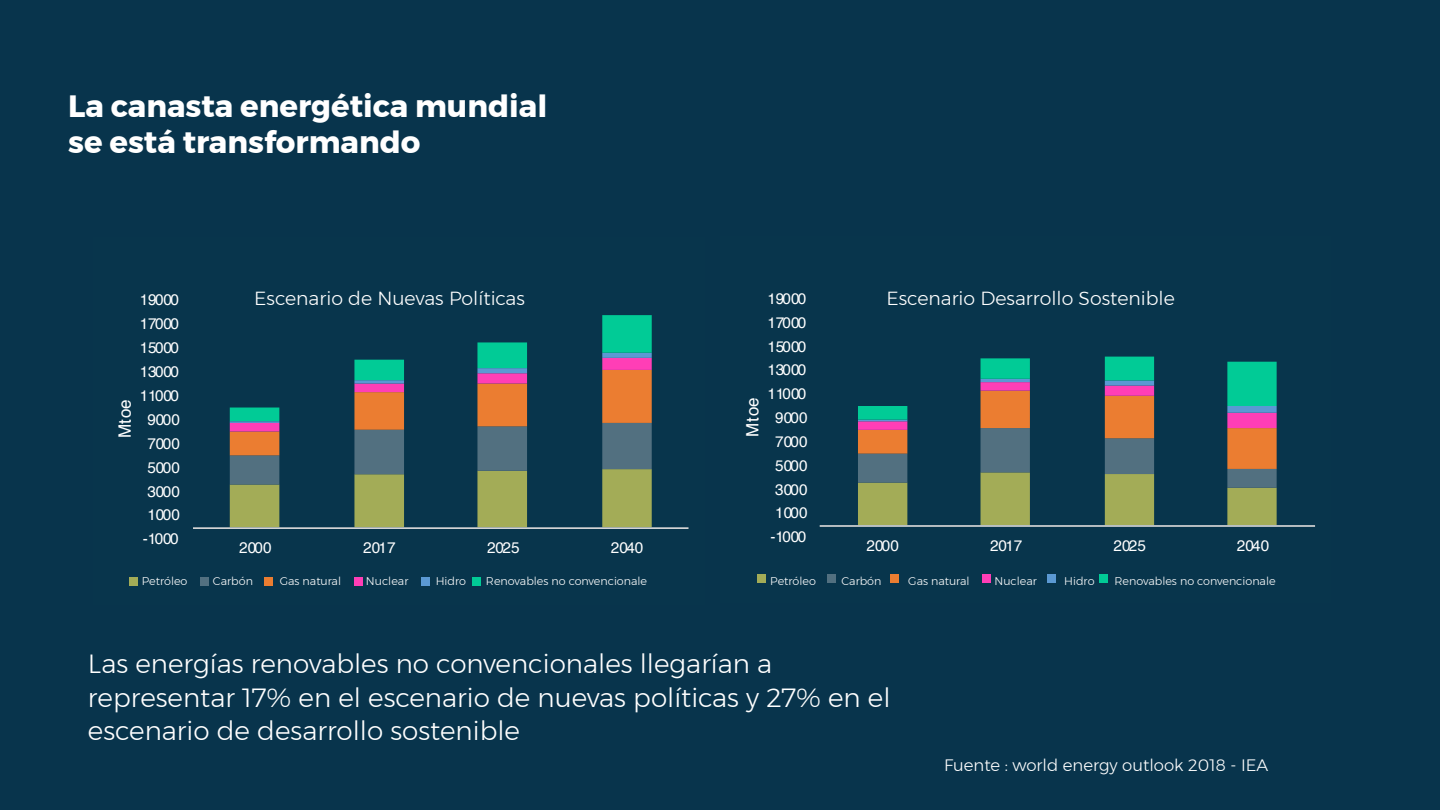
<style>
.page{position:relative;width:1440px;height:810px;background:#08344c}
.page>*{position:absolute;margin:0;border:0;box-sizing:border-box;transform-origin:0 0}
.t1{font:700 30.75px/36.9px "Montserrat";color:#fff}
.t2{font:300 26.25px/33.8px "Montserrat";color:#fff}
.t3{font:300 18.9px "Montserrat";color:#fff}
.t4{font:17.02px "Helvetica";color:#fff}
.t5{font:16.95px "Helvetica";color:#fff}
.t6{font:300 16.5px "Montserrat";color:#fff}
.t7{font:15.38px "Helvetica";letter-spacing:-.005em;color:#fff}
.t8{font:15.3px "Helvetica";color:#fff}
.t9{font:300 11.18px "Montserrat";color:#fff}
</style>
<div class="page">
<svg style="left:230px;top:315px;width:422px;height:212px"></svg>
<hr style="left:193px;top:527px;width:496px;height:2px;background:#d7d7d7">
<svg style="left:129px;top:577px;width:9px;height:9px"></svg>
<svg style="left:201px;top:577px;width:8px;height:9px"></svg>
<svg style="left:264px;top:577px;width:8px;height:9px"></svg>
<svg style="left:354px;top:577px;width:9px;height:9px"></svg>
<svg style="left:421px;top:577px;width:9px;height:9px"></svg>
<svg style="left:472px;top:577px;width:9px;height:9px"></svg>
<svg style="left:858px;top:357px;width:419px;height:168px"></svg>
<hr style="left:820px;top:525px;width:495px;height:2px;background:#d7d7d7">
<svg style="left:758px;top:575px;width:8px;height:8px"></svg>
<svg style="left:827px;top:575px;width:9px;height:8px"></svg>
<svg style="left:890px;top:575px;width:9px;height:8px"></svg>
<svg style="left:982px;top:575px;width:9px;height:8px"></svg>
<svg style="left:1047px;top:575px;width:8px;height:8px"></svg>
<svg style="left:1100px;top:575px;width:8px;height:8px"></svg>
<p class="t1" style="left:68px;top:87px;width:481px">La canasta energética mundial se está transformando</p>
<p class="t4" style="left:112px;top:438px;width:40px;rotate:-90deg">Mtoe</p>
<p class="t7" style="left:140px;top:288px;width:41px">19000</p>
<p class="t3" style="left:254px;top:284px;width:272px">Escenario de Nuevas Políticas</p>
<p class="t3" style="left:886px;top:284px;width:290px">Escenario Desarrollo Sostenible</p>
<p class="t8" style="left:767px;top:287px;width:41px">19000</p>
<p class="t7" style="left:140px;top:312px;width:41px">17000</p>
<p class="t8" style="left:767px;top:311px;width:41px">17000</p>
<p class="t7" style="left:140px;top:336px;width:41px">15000</p>
<p class="t8" style="left:767px;top:334px;width:41px">15000</p>
<p class="t7" style="left:140px;top:360px;width:41px">13000</p>
<p class="t8" style="left:767px;top:358px;width:41px">13000</p>
<p class="t7" style="left:140px;top:383px;width:41px">11000</p>
<p class="t7" style="left:148px;top:407px;width:34px">9000</p>
<p class="t7" style="left:148px;top:431px;width:34px">7000</p>
<p class="t5" style="left:740px;top:437px;width:40px;rotate:-90deg">Mtoe</p>
<p class="t8" style="left:767px;top:382px;width:41px">11000</p>
<p class="t8" style="left:775px;top:406px;width:34px">9000</p>
<p class="t8" style="left:775px;top:430px;width:34px">7000</p>
<p class="t7" style="left:148px;top:455px;width:34px">5000</p>
<p class="t8" style="left:775px;top:454px;width:34px">5000</p>
<p class="t7" style="left:148px;top:479px;width:34px">3000</p>
<p class="t8" style="left:775px;top:477px;width:34px">3000</p>
<p class="t7" style="left:148px;top:503px;width:34px">1000</p>
<p class="t8" style="left:775px;top:501px;width:34px">1000</p>
<p class="t7" style="left:143px;top:527px;width:37px">-1000</p>
<p class="t7" style="left:239px;top:536px;width:34px">2000</p>
<p class="t7" style="left:363px;top:536px;width:34px">2017</p>
<p class="t7" style="left:487px;top:536px;width:34px">2025</p>
<p class="t7" style="left:611px;top:536px;width:34px">2040</p>
<p class="t8" style="left:770px;top:525px;width:37px">-1000</p>
<p class="t8" style="left:867px;top:534px;width:34px">2000</p>
<p class="t8" style="left:990px;top:534px;width:34px">2017</p>
<p class="t8" style="left:1113px;top:534px;width:34px">2025</p>
<p class="t8" style="left:1237px;top:534px;width:34px">2040</p>
<p class="t9" style="left:142px;top:573px;width:47px">Petróleo</p>
<p class="t9" style="left:213px;top:573px;width:41px">Carbón</p>
<p class="t9" style="left:280px;top:573px;width:63px">Gas natural</p>
<p class="t9" style="left:366px;top:573px;width:44px">Nuclear</p>
<p class="t9" style="left:436px;top:573px;width:32px">Hidro</p>
<p class="t9" style="left:486px;top:573px;width:163px">Renovables no convencionale</p>
<p class="t9" style="left:770px;top:573px;width:47px">Petróleo</p>
<p class="t9" style="left:841px;top:573px;width:41px">Carbón</p>
<p class="t9" style="left:908px;top:573px;width:63px">Gas natural</p>
<p class="t9" style="left:994px;top:573px;width:44px">Nuclear</p>
<p class="t9" style="left:1064px;top:573px;width:32px">Hidro</p>
<p class="t9" style="left:1114px;top:573px;width:163px">Renovables no convencionale</p>
<p class="t2" style="left:88px;top:646px;width:804px">Las energías renovables no convencionales llegarían a representar 17% en el escenario de nuevas políticas y 27% en el escenario de desarrollo sostenible</p>
<p class="t6" style="left:944px;top:753px;width:326px">Fuente : world energy outlook 2018 - IEA</p>
</div>
